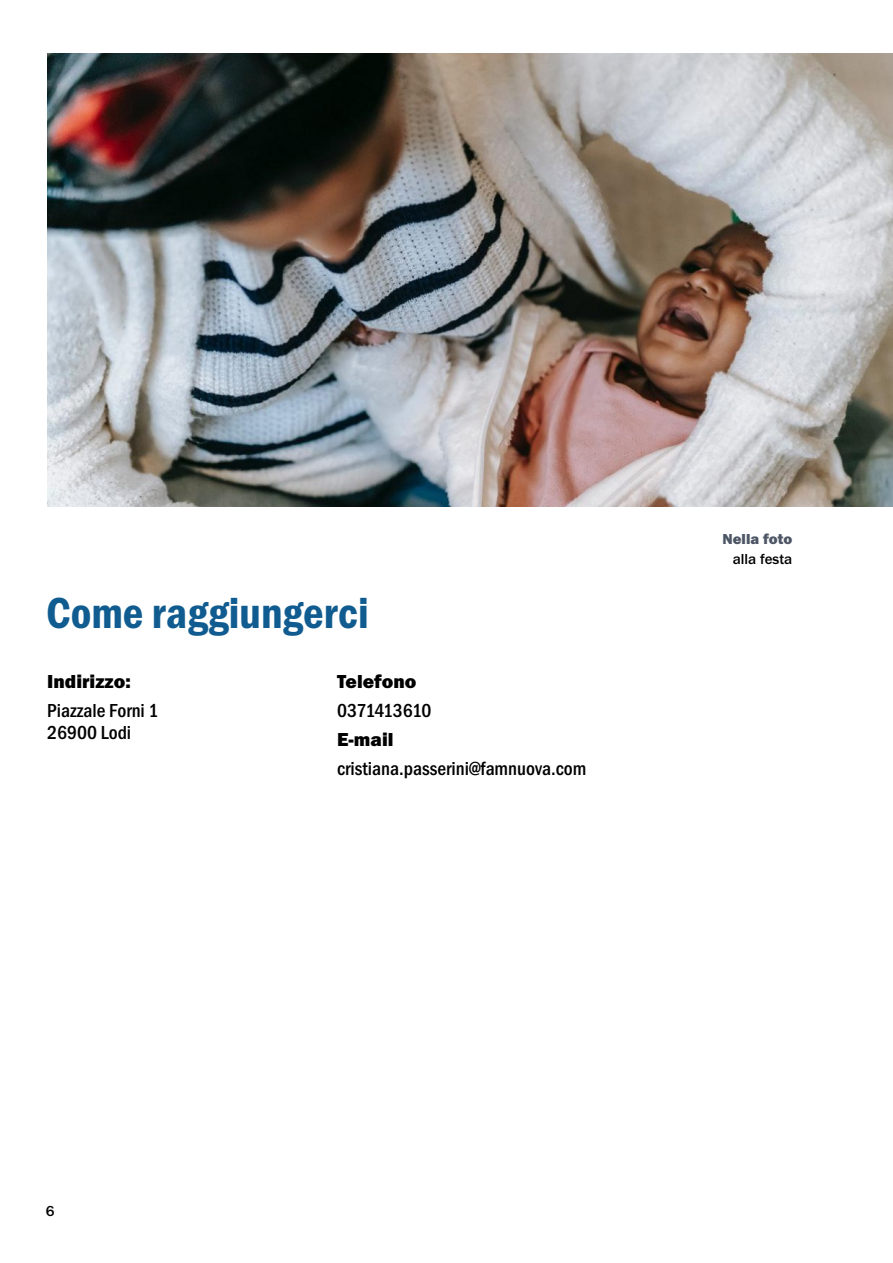
<style>
.page{position:relative;width:893px;height:1263px;background:#fff}
.page>*{position:absolute;margin:0;border:0;box-sizing:border-box;transform-origin:0 0}
.t1{font:600 condensed 45px "Franklin Gothic";color:#105c90}
.t2{font:500 condensed 19.5px/22px "Franklin Gothic";color:#000}
.t3{font:800 19.5px "Franklin Gothic";color:#000}
.t4{font:500 condensed 19.5px "Franklin Gothic";letter-spacing:-.035em;color:#000}
.t5{font:500 15px "Franklin Gothic";color:#000}
.t6{font:800 15px "Franklin Gothic";color:#4d5665}
</style>
<div class="page">
<img style="left:48px;top:53px;width:845px;height:453px">
<h1 class="t1" style="left:46px;top:597px;width:324px">Come raggiungerci</h1>
<p class="t3" style="left:47px;top:675px;width:85px">Indirizzo:</p>
<p class="t2" style="left:47px;top:701px;width:113px">Piazzale Forni 1<br>26900 Lodi</p>
<p class="t3" style="left:337px;top:675px;width:81px">Telefono</p>
<p class="t4" style="left:337px;top:703px;width:96px">0371413610</p>
<p class="t3" style="left:337px;top:732px;width:58px">E-mail</p>
<p class="t2" style="left:337px;top:758px;width:251px">cristiana.passerini@famnuova.com</p>
<p class="t6" style="left:722px;top:534px;width:71px">Nella foto</p>
<p class="t5" style="left:733px;top:554px;width:61px">alla festa</p>
<p class="t5" style="left:46px;top:1205px;width:10px">6</p>
</div>
